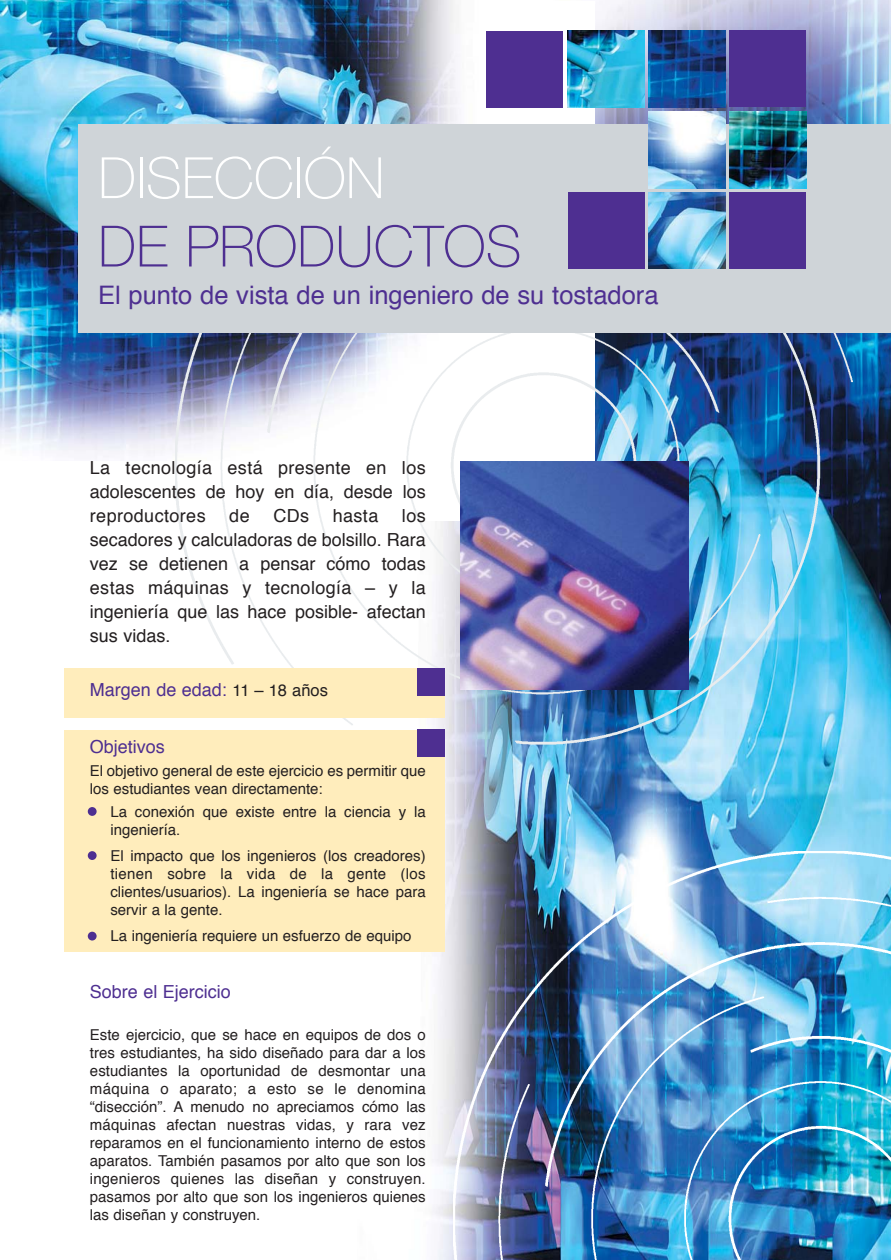
<style>
.page{position:relative;width:891px;height:1260px;background:#fff}
.page>*{position:absolute;margin:0;border:0;box-sizing:border-box;transform-origin:0 0}
.t1{font:100 57px "Helvetica Neue";color:#4e2f91}
.t2{font:100 57px "Helvetica Neue";color:#fff}
.t3{font:25.5px "Helvetica";color:#4e2f91}
.t4{font:18px/24px "Helvetica";color:#231f20;text-align:justify}
.t5{font:18px "Helvetica";color:#4e2f91}
.t6{font:15px/18px "Helvetica";color:#231f20}
.s1{font-size:16.5px;color:#231f20}
</style>
<div class="page">
<img style="left:0;top:0;width:891px;height:1260px">
<h1 class="t2" style="left:98px;top:157px;width:288px">DISECCIÓN</h1>
<h1 class="t1" style="left:98px;top:226px;width:425px">DE PRODUCTOS</h1>
<h2 class="t3" style="left:98px;top:285px;width:562px">El punto de vista de un ingeniero de su tostadora</h2>
<p class="t4" style="left:90px;top:458px;width:337px">La tecnología está presente en los adolescentes de hoy en día, desde los reproductores</p>
<p class="t4" style="left:229px;top:506px;width:22px">de</p>
<p class="t4" style="left:273px;top:506px;width:37px">CDs</p>
<p class="t4" style="left:333px;top:506px;width:47px">hasta</p>
<p class="t4" style="left:90px;top:506px;width:337px;text-indent:312px">los secadores y calculadoras de bolsillo. Rara vez se detienen a pensar cómo todas estas máquinas y tecnología – y la ingeniería que las hace posible- afectan sus vidas.</p>
<p class="t5" style="left:90px;top:682px;width:240px">Margen de edad: <span class="s1">11 – 18 años</span></p>
<p class="t5" style="left:90px;top:739px;width:76px">Objetivos</p>
<p class="t6" style="left:90px;top:763px;width:337px">El objetivo general de este ejercicio es permitir que los estudiantes vean directamente:</p>
<p class="t6" style="left:110px;top:804px;width:317px;text-indent:-21px">• La conexión que existe entre la ciencia y la ingeniería.</p>
<p class="t6" style="left:110px;top:848px;width:317px;text-align:justify;text-indent:-21px">• El impacto que los ingenieros (los creadores) tienen sobre la vida de la gente (los clientes/usuarios). La ingeniería se hace para servir a la gente.</p>
<p class="t6" style="left:90px;top:928px;width:323px">• La ingeniería requiere un esfuerzo de equipo</p>
<p class="t5" style="left:90px;top:984px;width:142px">Sobre el Ejercicio</p>
<p class="t6" style="left:90px;top:1027px;width:337px;text-align:justify">Este ejercicio, que se hace en equipos de dos o tres estudiantes, ha sido diseñado para dar a los estudiantes la oportunidad de desmontar una máquina o aparato; a esto se le denomina “disección”. A menudo no apreciamos cómo las máquinas afectan nuestras vidas, y rara vez reparamos en el funcionamiento interno de estos aparatos. También pasamos por alto que son los ingenieros quienes las diseñan y construyen. pasamos por alto que son los ingenieros quienes las diseñan y construyen.</p>
</div>
